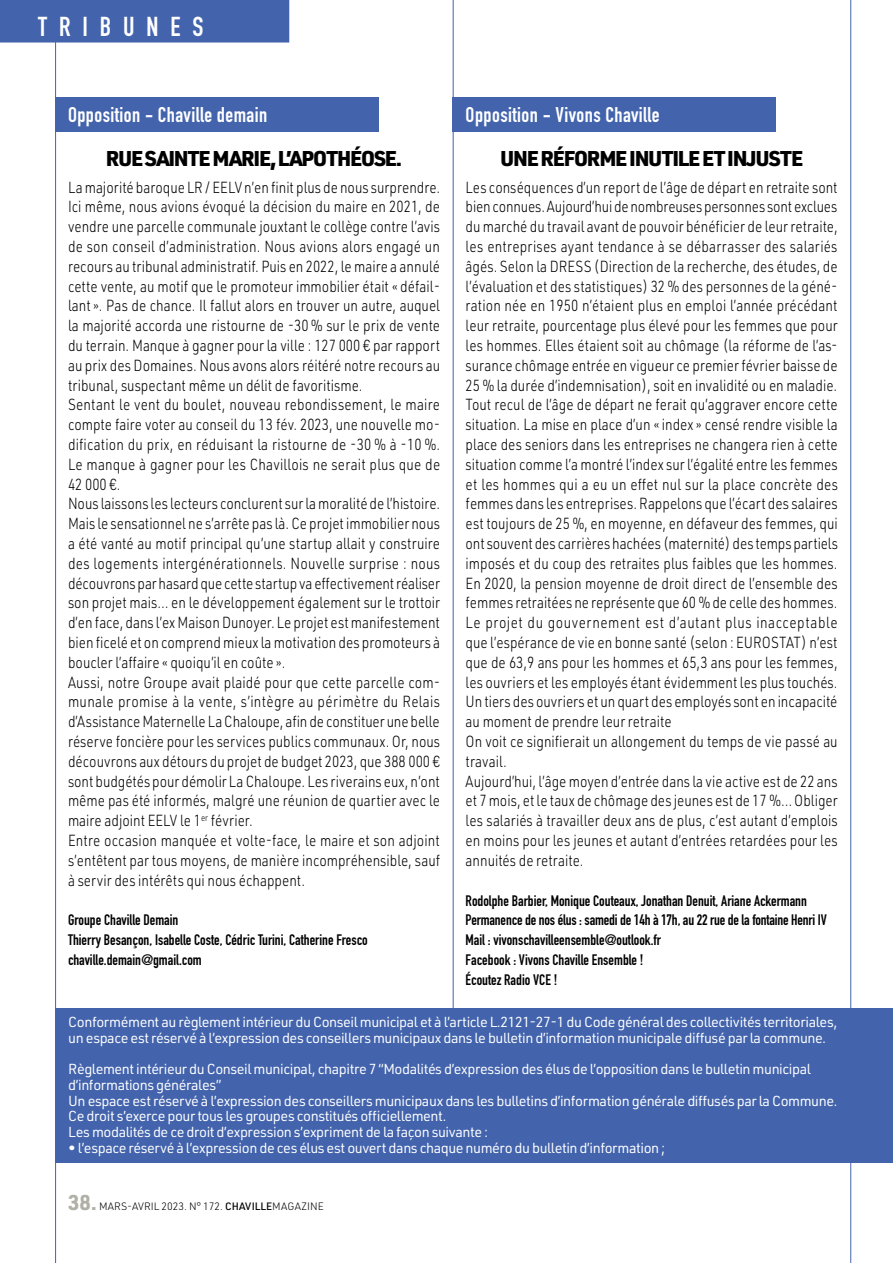
<style>
.page{position:relative;width:893px;height:1263px;background:#fff}
.page>*{position:absolute;margin:0;border:0;box-sizing:border-box;transform-origin:0 0}
.t1{font:27px "DIN Engschrift LT Pro";letter-spacing:.44em;color:#fff}
.t2{font:900 21px "URWDIN";letter-spacing:-.06em;color:#000}
.t3{font:21px "DIN Engschrift LT Pro";letter-spacing:.02em;color:#fff}
.t4{font:300 15.75px/19.8px "URWDIN";color:#000;scale:.85 1}
.t5{font:15px/19.8px "DIN Engschrift LT Pro";color:#000}
.t6{font:14.25px/15.8px "URWDIN";letter-spacing:-.03em;color:#fff}
.t7{font:300 10.5px "URWDIN";color:#000}
.s1{font-weight:700;font-size:21px;color:#b1b0a7}
.s2{font-weight:500}
</style>
<div class="page">
<div style="left:539px;top:1008px;width:354px;height:155px;background:#4364ad"></div>
<div style="left:0;top:0;width:289px;height:43px;background:#4364ad"></div>
<hr style="left:55px;top:0;width:1px;height:1263px;background:#4364ad">
<hr style="left:850px;top:0;width:1px;height:1263px;background:#4364ad">
<hr style="left:453px;top:0;width:1px;height:1161px;background:#4364ad">
<div style="left:453px;top:98px;width:323px;height:34px;background:#4364ad"></div>
<div style="left:55px;top:98px;width:323px;height:34px;background:#4364ad"></div>
<div style="left:56px;top:1008px;width:818px;height:155px;background:#4364ad"></div>
<h1 class="t1" style="left:38px;top:11px;width:167px">TRIBUNES</h1>
<h2 class="t3" style="left:68px;top:103px;width:201px">Opposition - Chaville demain</h2>
<h2 class="t2" style="left:106px;top:144px;width:298px">RUE SAINTE MARIE, L’APOTHÉOSE.</h2>
<p class="t4" style="left:68px;top:177px;width:439px">La majorité baroque LR / EELV n’en finit plus de nous surprendre.<br>Ici même, nous avions évoqué la décision du maire en 2021, de vendre une parcelle communale jouxtant le collège contre l’avis de son conseil d’administration. Nous avions alors engagé un recours au tribunal administratif. Puis en 2022, le maire a annulé cette vente, au motif que le promoteur immobilier était « défail&shy;lant ». Pas de chance. Il fallut alors en trouver un autre, auquel la majorité accorda une ristourne de -30 % sur le prix de vente du terrain. Manque à gagner pour la ville : 127 000 € par rapport au prix des Domaines. Nous avons alors réitéré notre recours au tribunal, suspectant même un délit de favoritisme.<br>Sentant le vent du boulet, nouveau rebondissement, le maire compte faire voter au conseil du 13 fév. 2023, une nouvelle mo&shy;dification du prix, en réduisant la ristourne de -30 % à -10 %.<br>Le manque à gagner pour les Chavillois ne serait plus que de 42 000 €.<br>Nous laissons les lecteurs conclurent sur la moralité de l’histoire.<br>Mais le sensationnel ne s’arrête pas là. Ce projet immobilier nous a été vanté au motif principal qu’une startup allait y construire des logements intergénérationnels. Nouvelle surprise : nous découvrons par hasard que cette startup va effectivement réaliser son projet mais… en le développement également sur le trottoir d’en face, dans l’ex Maison Dunoyer. Le projet est manifestement bien ficelé et on comprend mieux la motivation des promoteurs à boucler l’affaire « quoiqu’il en coûte ».<br>Aussi, notre Groupe avait plaidé pour que cette parcelle com&shy;munale promise à la vente, s’intègre au périmètre du Relais d’Assistance Maternelle La Chaloupe, afin de constituer une belle réserve foncière pour les services publics communaux. Or, nous découvrons aux détours du projet de budget 2023, que 388 000 € sont budgétés pour démolir La Chaloupe. Les riverains eux, n’ont même pas été informés, malgré une réunion de quartier avec le maire adjoint EELV le 1<sup>er</sup> février.<br>Entre occasion manquée et volte-face, le maire et son adjoint s’entêtent par tous moyens, de manière incompréhensible, sauf à servir des intérêts qui nous échappent.</p>
<p class="t5" style="left:68px;top:910px;width:301px">Groupe Chaville Demain<br>Thierry Besançon, Isabelle Coste, Cédric Turini, Catherine Fresco chaville.demain@gmail.com</p>
<h2 class="t3" style="left:466px;top:103px;width:196px">Opposition - Vivons Chaville</h2>
<h2 class="t2" style="left:500px;top:144px;width:305px">UNE RÉFORME INUTILE ET INJUSTE</h2>
<p class="t4" style="left:466px;top:177px;width:439px">Les conséquences d’un report de l’âge de départ en retraite sont bien connues. Aujourd’hui de nombreuses personnes sont exclues du marché du travail avant de pouvoir bénéficier de leur retraite, les entreprises ayant tendance à se débarrasser des salariés âgés. Selon la DRESS (Direction de la recherche, des études, de l’évaluation et des statistiques) 32 % des personnes de la géné&shy;ration née en 1950 n’étaient plus en emploi l’année précédant leur retraite, pourcentage plus élevé pour les femmes que pour les hommes. Elles étaient soit au chômage (la réforme de l’as&shy;surance chômage entrée en vigueur ce premier février baisse de 25 % la durée d’indemnisation), soit en invalidité ou en maladie.<br>Tout recul de l’âge de départ ne ferait qu’aggraver encore cette situation. La mise en place d’un « index » censé rendre visible la place des seniors dans les entreprises ne changera rien à cette situation comme l’a montré l’index sur l’égalité entre les femmes et les hommes qui a eu un effet nul sur la place concrète des femmes dans les entreprises. Rappelons que l’écart des salaires est toujours de 25 %, en moyenne, en défaveur des femmes, qui ont souvent des carrières hachées (maternité) des temps partiels imposés et du coup des retraites plus faibles que les hommes.<br>En 2020, la pension moyenne de droit direct de l’ensemble des femmes retraitées ne représente que 60 % de celle des hommes.<br>Le projet du gouvernement est d’autant plus inacceptable que l’espérance de vie en bonne santé (selon : EUROSTAT) n’est que de 63,9 ans pour les hommes et 65,3 ans pour les femmes, les ouvriers et les employés étant évidemment les plus touchés.<br>Un tiers des ouvriers et un quart des employés sont en incapacité au moment de prendre leur retraite<br>On voit ce signifierait un allongement du temps de vie passé au travail.<br>Aujourd’hui, l’âge moyen d’entrée dans la vie active est de 22 ans et 7 mois, et le taux de chômage des jeunes est de 17 %… Obliger les salariés à travailler deux ans de plus, c’est autant d’emplois en moins pour les jeunes et autant d’entrées retardées pour les annuités de retraite.</p>
<p class="t5" style="left:466px;top:890px;width:363px">Rodolphe Barbier, Monique Couteaux, Jonathan Denuit, Ariane Ackermann Permanence de nos élus : samedi de 14h à 17h, au 22 rue de la fontaine Henri IV Mail : vivonschavilleensemble@outlook.fr<br>Facebook : Vivons Chaville Ensemble !<br>Écoutez Radio VCE !</p>
<p class="t6" style="left:68px;top:1013px;width:771px">Conformément au règlement intérieur du Conseil municipal et à l’article L.2121-27-1 du Code général des collectivités territoriales, un espace est réservé à l’expression des conseillers municipaux dans le bulletin d’information municipale diffusé par la commune.</p>
<p class="t6" style="left:68px;top:1061px;width:771px">Règlement intérieur du Conseil municipal, chapitre 7 “Modalités d’expression des élus de l’opposition dans le bulletin municipal d’informations générales”<br>Un espace est réservé à l’expression des conseillers municipaux dans les bulletins d’information générale diffusés par la Commune.<br>Ce droit s’exerce pour tous les groupes constitués officiellement.<br>Les modalités de ce droit d’expression s’expriment de la façon suivante :</p>
<p class="t6" style="left:68px;top:1139px;width:598px">• l’espace réservé à l’expression de ces élus est ouvert dans chaque numéro du bulletin d’information ;</p>
<p class="t7" style="left:68px;top:1199px;width:257px"><span class="s1">38.</span> MARS-AVRIL 2023. N° 172. <span class="s2">CHAVILLE</span>MAGAZINE</p>
</div>
